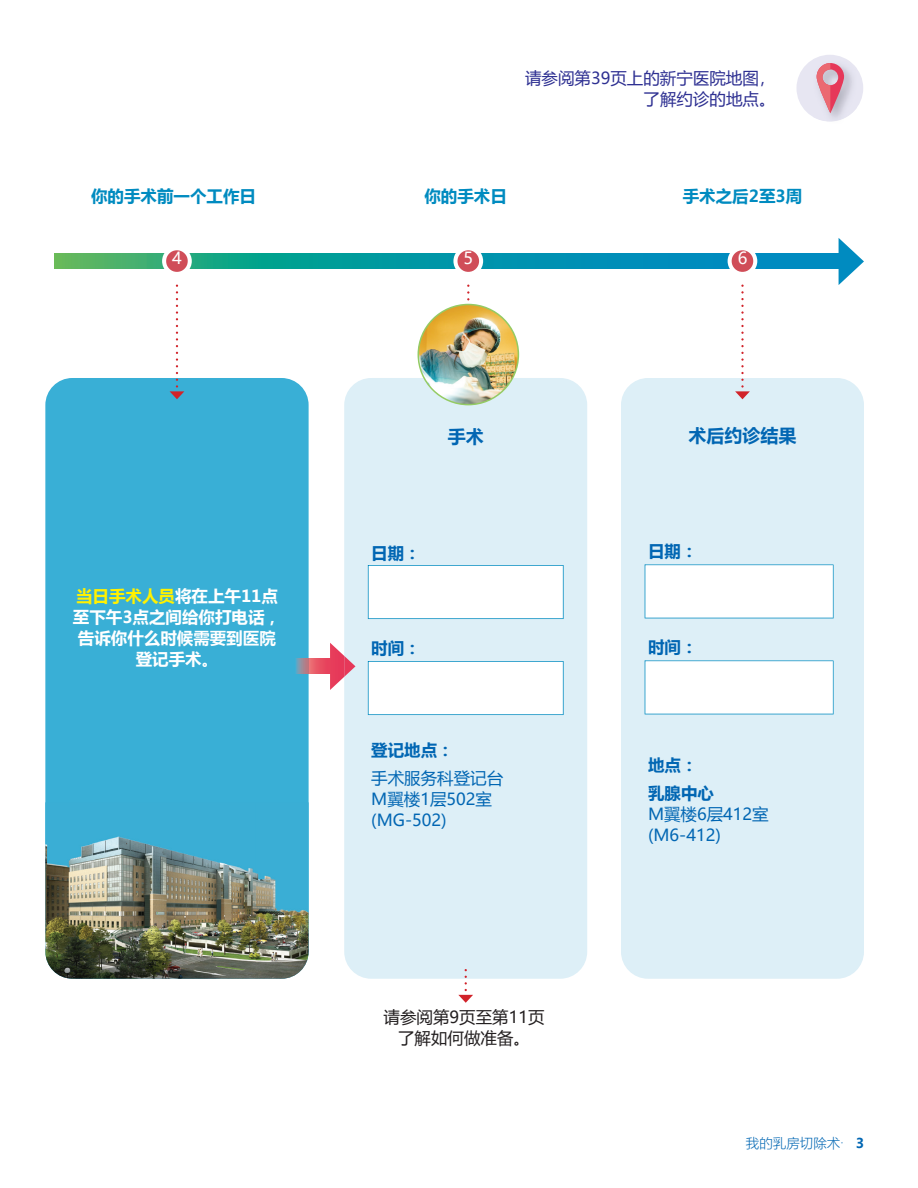
<style>
.page{position:relative;width:918px;height:1188px;background:#fff}
.page>*{position:absolute;margin:0;border:0;box-sizing:border-box;transform-origin:0 0}
.t1{font:700 18px "Microsoft Ya Hei";color:#0166b3}
.t2{font:700 16.5px/21px "Microsoft Ya Hei";color:#fff;text-align:center}
.t3{font:16.5px/21px "Microsoft Ya Hei";color:#0166b3}
.t4{font:700 16.5px/27.8px "Microsoft Ya Hei";color:#0166b3}
.t5{font:16.5px/21px "Microsoft Ya Hei";color:#2e3092;text-align:right}
.t6{font:700 16.5px "Microsoft Ya Hei";color:#008bc0}
.t7{font:16.5px/21px "Microsoft Ya Hei";color:#231f20;text-align:center}
.t8{font:16.5px "Microsoft Ya Hei";color:#fff}
.t9{font:300 13.5px "Microsoft Ya Hei";color:#0166b3}
.s1{color:#fff101}
.s2{font-weight:700}
</style>
<div class="page">
<img style="left:54px;top:254px;width:785px;height:15px">
<img style="left:839px;top:238px;width:25px;height:47px">
<div style="left:344px;top:378px;width:243px;height:601px;background:#ddeff7;border-radius:27px"></div>
<div style="left:621px;top:378px;width:243px;height:601px;background:#ddeff7;border-radius:27px"></div>
<svg style="left:645px;top:564px;width:189px;height:54px;background:#f8fbfd"></svg>
<svg style="left:645px;top:660px;width:189px;height:54px;background:#f8fbfd"></svg>
<div style="left:368px;top:565px;width:196px;height:54px;background:#fff"></div>
<div style="left:368px;top:661px;width:196px;height:54px;background:#fff"></div>
<svg style="left:735px;top:285px;width:15px;height:114px"></svg>
<img style="left:418px;top:285px;width:101px;height:120px">
<svg style="left:458px;top:969px;width:15px;height:34px"></svg>
<div style="left:45px;top:378px;width:264px;height:601px;background:#39afd6;border-radius:27px"></div>
<img style="left:45px;top:802px;width:264px;height:177px">
<svg style="left:170px;top:285px;width:14px;height:114px"></svg>
<svg style="left:309px;top:659px;width:21px;height:15px"></svg>
<svg style="left:296px;top:659px;width:13px;height:15px"></svg>
<svg style="left:330px;top:643px;width:25px;height:47px"></svg>
<div style="left:796px;top:55px;width:67px;height:66px;background:#e7e6f2;border-radius:50%"></div>
<img style="left:816px;top:60px;width:41px;height:62px">
<svg style="left:817px;top:63px;width:27px;height:50px"></svg>
<div style="left:162px;top:246px;width:30px;height:30px;background:#fff;border-radius:50%"></div>
<svg style="left:166px;top:250px;width:22px;height:22px"></svg>
<div style="left:453px;top:246px;width:30px;height:30px;background:#fff;border-radius:50%"></div>
<svg style="left:458px;top:250px;width:21px;height:22px"></svg>
<div style="left:728px;top:246px;width:29px;height:30px;background:#fff;border-radius:50%"></div>
<svg style="left:732px;top:250px;width:21px;height:22px"></svg>
<p class="t6" style="left:91px;top:185px;width:167px">你的手术前一个工作日</p>
<p class="t5" style="left:525px;top:67px;width:252px">请参阅第39页上的新宁医院地图，了解约诊的地点。</p>
<p class="t6" style="left:424px;top:185px;width:84px">你的手术日</p>
<p class="t6" style="left:683px;top:185px;width:121px">手术之后2至3周</p>
<p class="t8" style="left:172px;top:247px;width:11px">4</p>
<p class="t8" style="left:464px;top:247px;width:11px">5</p>
<p class="t8" style="left:738px;top:247px;width:11px">6</p>
<p class="t2" style="left:73px;top:585px;width:210px"><span class="s1">当日手术人员</span>将在上午11点至下午3点之间给你打电话，告诉你什么时候需要到医院登记手术。</p>
<p class="t1" style="left:448px;top:424px;width:37px">手术</p>
<p class="t4" style="left:371px;top:538px;width:51px">日期：</p>
<p class="t4" style="left:371px;top:634px;width:51px">时间：</p>
<p class="t4" style="left:371px;top:736px;width:84px">登记地点：</p>
<p class="t3" style="left:371px;top:767px;width:133px">手术服务科登记台<br>M翼楼1层502室(MG-502)</p>
<p class="t7" style="left:384px;top:1006px;width:163px">请参阅第9页至第11页了解如何做准备。</p>
<p class="t1" style="left:688px;top:423px;width:109px">术后约诊结果</p>
<p class="t4" style="left:648px;top:537px;width:51px">日期：</p>
<p class="t4" style="left:648px;top:632px;width:51px">时间：</p>
<p class="t4" style="left:648px;top:750px;width:67px">地点：乳腺中心</p>
<p class="t3" style="left:648px;top:803px;width:122px">M翼楼6层412室(M6-412)</p>
<p class="t9" style="left:746px;top:1134px;width:120px">我的乳房切除术· <span class="s2">3</span></p>
</div>
